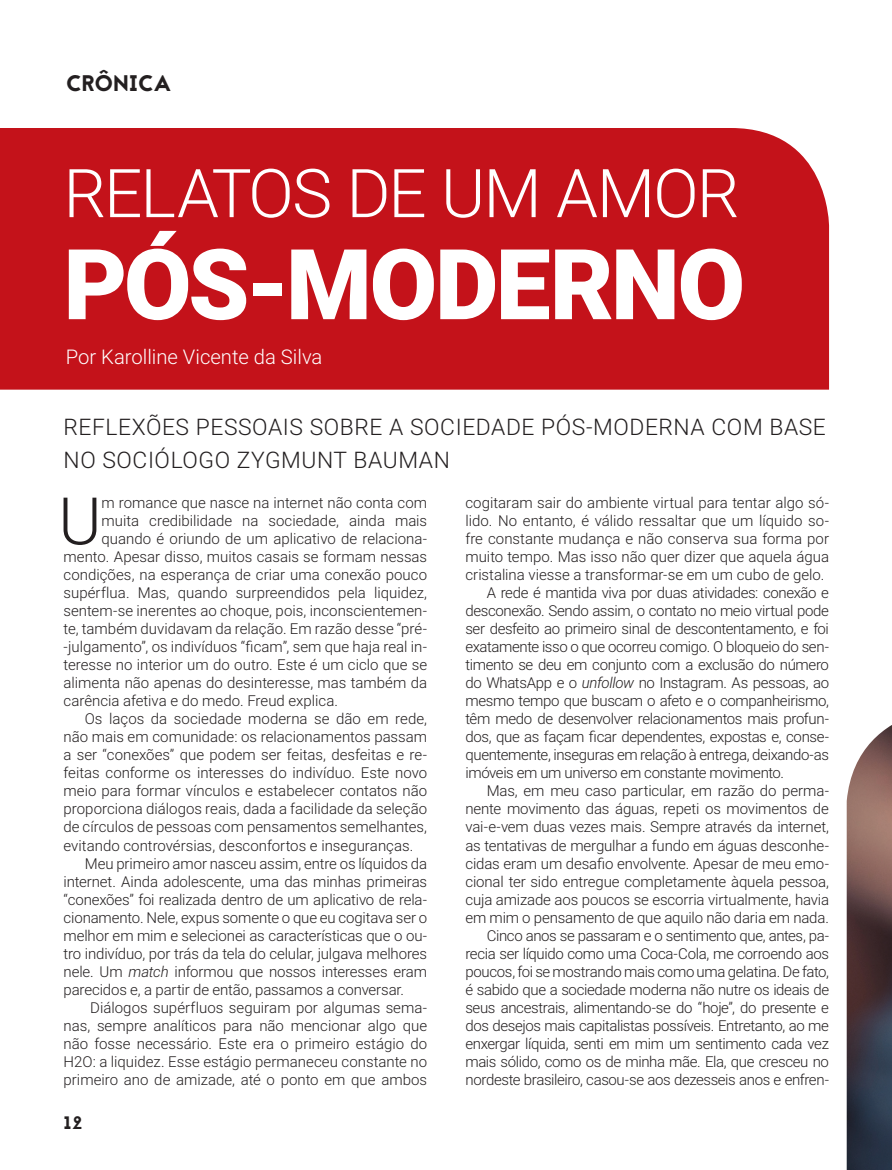
<style>
.page{position:relative;width:892px;height:1170px;background:#fff}
.page>*{position:absolute;margin:0;border:0;box-sizing:border-box;transform-origin:0 0}
.t1{font:900 97.95px "Roboto";letter-spacing:-.025em;color:#fff}
.t2{font:300 67.35px "Roboto";letter-spacing:-.03em;color:#fff}
.t3{font:300 65.7px "Roboto";color:#231f20}
.t4{font:300 22.8px/33px "Roboto";letter-spacing:.025em;color:#231f20}
.t5{font:22.5px "Jaapokki";letter-spacing:-.025em;color:#231f20}
.t6{font:300 20.25px "Roboto";color:#fff}
.t7{font:18px "Jaapokki";color:#231f20}
.t8{font:300 15px "Roboto";letter-spacing:-.01em;color:#231f20}
.s1{font-style:italic}
</style>
<div class="page">
<img style="left:847px;top:725px;width:45px;height:444px">
<div style="left:0;top:128px;width:829px;height:261px;background:#c4121a"></div>
<h3 class="t5" style="left:66px;top:68px;width:107px">CRÔNICA</h3>
<h2 class="t2" style="left:64px;top:146px;width:677px">RELATOS DE UM AMOR</h2>
<h1 class="t1" style="left:64px;top:216px;width:683px">PÓS-MODERNO</h1>
<h3 class="t6" style="left:66px;top:343px;width:258px">Por Karolline Vicente da Silva</h3>
<h3 class="t4" style="left:64px;top:410px;width:764px">REFLEXÕES PESSOAIS SOBRE A SOCIEDADE PÓS-MODERNA COM BASE<br>NO SOCIÓLOGO ZYGMUNT BAUMAN</h3>
<h3 class="t3" style="left:58px;top:475px;width:45px">U</h3>
<p class="t8" style="left:101px;top:492px;width:327px">m romance que nasce na internet não conta com</p>
<p class="t8" style="left:101px;top:510px;width:327px">muita credibilidade na sociedade, ainda mais</p>
<p class="t8" style="left:101px;top:528px;width:327px">quando é oriundo de um aplicativo de relaciona-</p>
<p class="t8" style="left:64px;top:546px;width:365px">mento. Apesar disso, muitos casais se formam nessas</p>
<p class="t8" style="left:64px;top:564px;width:365px">condições, na esperança de criar uma conexão pouco</p>
<p class="t8" style="left:64px;top:582px;width:365px">supérflua. Mas, quando surpreendidos pela liquidez,</p>
<p class="t8" style="left:64px;top:600px;width:365px">sentem-se inerentes ao choque, pois, inconscientemen-</p>
<p class="t8" style="left:64px;top:618px;width:365px">te, também duvidavam da relação. Em razão desse “pré-</p>
<p class="t8" style="left:64px;top:636px;width:365px">-julgamento”, os indivíduos “ficam”, sem que haja real in-</p>
<p class="t8" style="left:64px;top:654px;width:365px">teresse no interior um do outro. Este é um ciclo que se</p>
<p class="t8" style="left:64px;top:672px;width:365px">alimenta não apenas do desinteresse, mas também da</p>
<p class="t8" style="left:64px;top:690px;width:276px">carência afetiva e do medo. Freud explica.</p>
<p class="t8" style="left:85px;top:708px;width:344px">Os laços da sociedade moderna se dão em rede,</p>
<p class="t8" style="left:64px;top:726px;width:365px">não mais em comunidade: os relacionamentos passam</p>
<p class="t8" style="left:64px;top:744px;width:365px">a ser “conexões” que podem ser feitas, desfeitas e re-</p>
<p class="t8" style="left:64px;top:762px;width:365px">feitas conforme os interesses do indivíduo. Este novo</p>
<p class="t8" style="left:64px;top:780px;width:365px">meio para formar vínculos e estabelecer contatos não</p>
<p class="t8" style="left:64px;top:798px;width:365px">proporciona diálogos reais, dada a facilidade da seleção</p>
<p class="t8" style="left:64px;top:816px;width:365px">de círculos de pessoas com pensamentos semelhantes,</p>
<p class="t8" style="left:64px;top:834px;width:351px">evitando controvérsias, desconfortos e inseguranças.</p>
<p class="t8" style="left:85px;top:852px;width:344px">Meu primeiro amor nasceu assim, entre os líquidos da</p>
<p class="t8" style="left:64px;top:870px;width:365px">internet. Ainda adolescente, uma das minhas primeiras</p>
<p class="t8" style="left:64px;top:888px;width:365px">“conexões” foi realizada dentro de um aplicativo de rela-</p>
<p class="t8" style="left:64px;top:906px;width:365px">cionamento. Nele, expus somente o que eu cogitava ser o</p>
<p class="t8" style="left:64px;top:924px;width:365px">melhor em mim e selecionei as características que o ou-</p>
<p class="t8" style="left:64px;top:942px;width:365px">tro indivíduo, por trás da tela do celular, julgava melhores</p>
<p class="t8" style="left:64px;top:960px;width:365px">nele. Um <span class="s1">match</span> informou que nossos interesses eram</p>
<p class="t8" style="left:64px;top:978px;width:342px">parecidos e, a partir de então, passamos a conversar.</p>
<p class="t8" style="left:90px;top:996px;width:338px">Diálogos supérfluos seguiram por algumas sema-</p>
<p class="t8" style="left:64px;top:1014px;width:365px">nas, sempre analíticos para não mencionar algo que</p>
<p class="t8" style="left:64px;top:1032px;width:365px">não fosse necessário. Este era o primeiro estágio do</p>
<p class="t8" style="left:64px;top:1050px;width:365px">H2O: a liquidez. Esse estágio permaneceu constante no</p>
<p class="t8" style="left:64px;top:1068px;width:365px">primeiro ano de amizade, até o ponto em que ambos</p>
<p class="t7" style="left:64px;top:1109px;width:21px">12</p>
<p class="t8" style="left:465px;top:492px;width:365px">cogitaram sair do ambiente virtual para tentar algo só-</p>
<p class="t8" style="left:465px;top:510px;width:365px">lido. No entanto, é válido ressaltar que um líquido so-</p>
<p class="t8" style="left:465px;top:528px;width:365px">fre constante mudança e não conserva sua forma por</p>
<p class="t8" style="left:465px;top:546px;width:365px">muito tempo. Mas isso não quer dizer que aquela água</p>
<p class="t8" style="left:465px;top:564px;width:361px">cristalina viesse a transformar-se em um cubo de gelo.</p>
<p class="t8" style="left:487px;top:582px;width:344px">A rede é mantida viva por duas atividades: conexão e</p>
<p class="t8" style="left:465px;top:600px;width:365px">desconexão. Sendo assim, o contato no meio virtual pode</p>
<p class="t8" style="left:465px;top:618px;width:365px">ser desfeito ao primeiro sinal de descontentamento, e foi</p>
<p class="t8" style="left:465px;top:636px;width:365px">exatamente isso o que ocorreu comigo. O bloqueio do sen-</p>
<p class="t8" style="left:465px;top:654px;width:365px">timento se deu em conjunto com a exclusão do número</p>
<p class="t8" style="left:465px;top:672px;width:365px">do WhatsApp e o <span class="s1">unfollow</span> no Instagram. As pessoas, ao</p>
<p class="t8" style="left:465px;top:690px;width:365px">mesmo tempo que buscam o afeto e o companheirismo,</p>
<p class="t8" style="left:465px;top:708px;width:365px">têm medo de desenvolver relacionamentos mais profun-</p>
<p class="t8" style="left:465px;top:726px;width:365px">dos, que as façam ficar dependentes, expostas e, conse-</p>
<p class="t8" style="left:465px;top:744px;width:365px">quentemente, inseguras em relação à entrega, deixando-as</p>
<p class="t8" style="left:465px;top:762px;width:320px">imóveis em um universo em constante movimento.</p>
<p class="t8" style="left:487px;top:780px;width:344px">Mas, em meu caso particular, em razão do perma-</p>
<p class="t8" style="left:465px;top:798px;width:365px">nente movimento das águas, repeti os movimentos de</p>
<p class="t8" style="left:465px;top:816px;width:365px">vai-e-vem duas vezes mais. Sempre através da internet,</p>
<p class="t8" style="left:465px;top:834px;width:365px">as tentativas de mergulhar a fundo em águas desconhe-</p>
<p class="t8" style="left:465px;top:852px;width:365px">cidas eram um desafio envolvente. Apesar de meu emo-</p>
<p class="t8" style="left:465px;top:870px;width:365px">cional ter sido entregue completamente àquela pessoa,</p>
<p class="t8" style="left:465px;top:888px;width:365px">cuja amizade aos poucos se escorria virtualmente, havia</p>
<p class="t8" style="left:465px;top:906px;width:365px">em mim o pensamento de que aquilo não daria em nada.</p>
<p class="t8" style="left:487px;top:924px;width:344px">Cinco anos se passaram e o sentimento que, antes, pa-</p>
<p class="t8" style="left:465px;top:942px;width:365px">recia ser líquido como uma Coca-Cola, me corroendo aos</p>
<p class="t8" style="left:465px;top:960px;width:365px">poucos, foi se mostrando mais como uma gelatina. De fato,</p>
<p class="t8" style="left:465px;top:978px;width:365px">é sabido que a sociedade moderna não nutre os ideais de</p>
<p class="t8" style="left:465px;top:996px;width:365px">seus ancestrais, alimentando-se do “hoje”, do presente e</p>
<p class="t8" style="left:465px;top:1014px;width:365px">dos desejos mais capitalistas possíveis. Entretanto, ao me</p>
<p class="t8" style="left:465px;top:1032px;width:365px">enxergar líquida, senti em mim um sentimento cada vez</p>
<p class="t8" style="left:465px;top:1050px;width:365px">mais sólido, como os de minha mãe. Ela, que cresceu no</p>
<p class="t8" style="left:465px;top:1068px;width:365px">nordeste brasileiro, casou-se aos dezesseis anos e enfren-</p>
</div>
